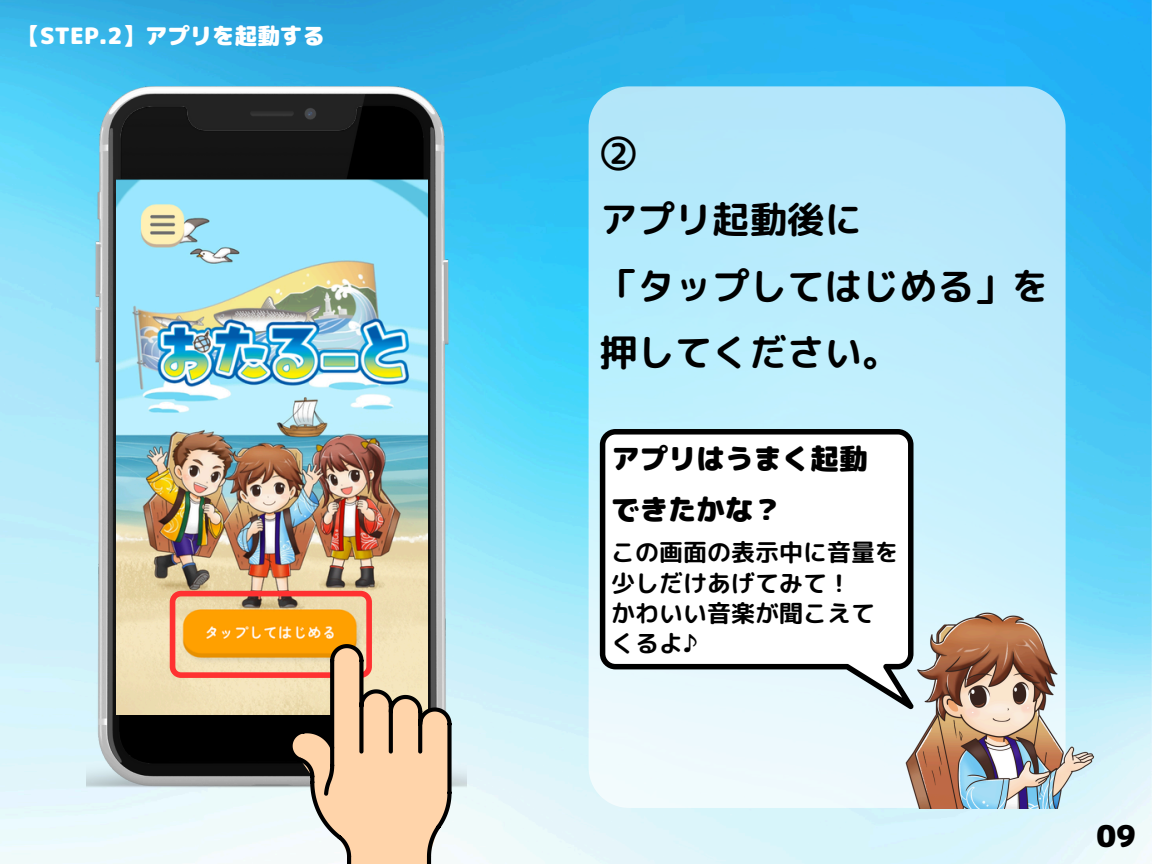
<style>
.page{position:relative;width:1152px;height:864px;background:#fff}
.page>*{position:absolute;margin:0;border:0;box-sizing:border-box;transform-origin:0 0}
.t1{font:37.5px/66.3px "rounded mplus 1 p bold";color:#000}
.t2{font:30px "rounded mplus 1 p black";color:#000}
.t3{font:28.5px/50.7px "rounded mplus 1 p black";color:#000}
.t4{font:24px "rounded mplus 1 p bold";color:#000}
.t5{font:22.5px "rounded mplus 1 p black";color:#fff}
</style>
<div class="page">
<img style="left:0;top:0;width:1152px;height:864px">
<svg style="left:589px;top:86px;width:477px;height:722px;background:#c1edfc"></svg>
<img style="left:86px;top:86px;width:381px;height:701px">
<img style="left:117px;top:180px;width:310px;height:534px">
<svg style="left:170px;top:591px;width:282px;height:273px;background:#cbae8b"></svg>
<svg style="left:600px;top:429px;width:314px;height:280px"></svg>
<img style="left:901px;top:608px;width:197px;height:200px">
<p class="t5" style="left:18px;top:20px;width:309px">【STEP.2】アプリを起動する</p>
<h1 class="t1" style="left:600px;top:120px;width:451px">②<br>アプリ起動後に<br>「タップしてはじめる」を押してください。</h1>
<p class="t3" style="left:611px;top:433px;width:258px">アプリはうまく起動できたかな？</p>
<h2 class="t4" style="left:611px;top:536px;width:289px">この画面の表示中に音量を</h2>
<p class="t4" style="left:611px;top:566px;width:241px">少しだけあげてみて！</p>
<p class="t4" style="left:611px;top:596px;width:265px">かわいい音楽が聞こえて</p>
<p class="t4" style="left:611px;top:627px;width:88px">くるよ♪</p>
<p class="t2" style="left:1096px;top:815px;width:41px">09</p>
</div>
